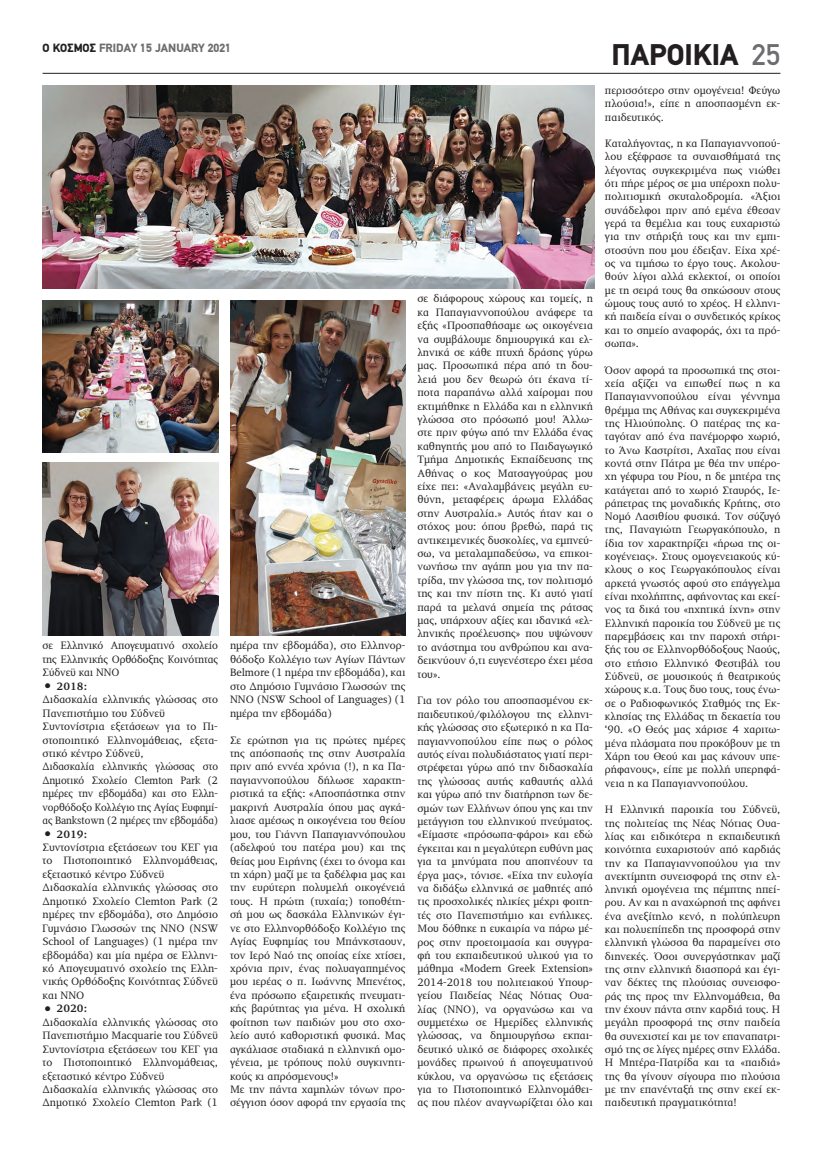
<style>
.page{position:relative;width:823px;height:1149px;background:#fff}
.page>*{position:absolute;margin:0;border:0;box-sizing:border-box;transform-origin:0 0}
.t1{font:900 30px "PF Din Text";color:#231f20}
.t2{font:900 12px "PF Din Text";color:#6c6d70}
.t3{font:11px/13.4px "PF Diplomat";color:#231f20;text-align:justify}
.s1{color:#231f20}
.s2{font-weight:700;font-size:17px}
.s3{font-weight:700}
.s4{font-weight:500;color:#6c6d70}
</style>
<div class="page">
<hr style="left:43px;top:73px;width:737px;height:1px;background:#231f20">
<img style="left:43px;top:86px;width:550px;height:202px">
<img style="left:43px;top:462px;width:175px;height:173px">
<img style="left:43px;top:300px;width:175px;height:152px">
<img style="left:230px;top:300px;width:175px;height:335px">
<p class="t2" style="left:43px;top:40px;width:190px"><span class="s1">Ο ΚΟΣΜΟΣ</span> FRIDAY 15 JANUARY 2021</p>
<p class="t3" style="left:43px;top:639px;width:177px">σε Ελληνικό Απογευματινό σχολείο της Ελληνικής Ορθόδοξης Κοινότητας Σύδνεϋ και ΝΝΟ</p>
<p class="t3" style="left:43px;top:679px;width:177px;text-align:left"><span class="s2">•</span> <span class="s3">2018:<br></span>Διδασκαλία ελληνικής γλώσσας στο<br>Πανεπιστήμιο του Σύδνεϋ<br>Συντονίστρια εξετάσεων για το Πι&shy;στοποιητικό Ελληνομάθειας, εξετα&shy;στικό κέντρο Σύδνεϋ,<br>Διδασκαλία ελληνικής γλώσσας στο<br>Δημοτικό Σχολείο Clemton Park (2 ημέρες την εβδομάδα) και στο Ελλη&shy;νορθόδοξο Κολλέγιο της Αγίας Ευφημί&shy;ας Bankstown (2 ημέρες την εβδομάδα)</p>
<p class="t3" style="left:43px;top:827px;width:177px;text-align:left"><span class="s2">•</span> <span class="s3">2019:<br></span>Συντονίστρια εξετάσεων του ΚΕΓ για το Πιστοποιητικό Ελληνομάθειας, εξεταστικό κέντρο Σύδνεϋ<br>Διδασκαλία ελληνικής γλώσσας στο<br>Δημοτικό Σχολείο Clemton Park (2 ημέρες την εβδομάδα), στο Δημόσιο<br>Γυμνάσιο Γλωσσών της ΝΝΟ (NSW<br>School of Languages) (1 ημέρα την εβδομάδα) και μία ημέρα σε Ελληνι&shy;κό Απογευματινό σχολείο της Ελλη&shy;νικής Ορθόδοξης Κοινότητας Σύδνεϋ και ΝΝΟ</p>
<p class="t3" style="left:43px;top:1001px;width:177px;text-align:left"><span class="s2">•</span> <span class="s3">2020:<br></span>Διδασκαλία ελληνικής γλώσσας στο<br>Πανεπιστήμιο Macquarie του Σύδνεϋ<br>Συντονίστρια εξετάσεων του ΚΕΓ για το Πιστοποιητικό Ελληνομάθειας, εξεταστικό κέντρο Σύδνεϋ<br>Διδασκαλία ελληνικής γλώσσας στο<br>Δημοτικό Σχολείο Clemton Park (1</p>
<p class="t3" style="left:230px;top:639px;width:177px">ημέρα την εβδομάδα), στο Ελληνορ&shy;θόδοξο Κολλέγιο των Αγίων Πάντων Belmore (1 ημέρα την εβδομάδα), και στο Δημόσιο Γυμνάσιο Γλωσσών της ΝΝΟ (NSW School of Languages) (1 ημέρα την εβδομάδα)</p>
<p class="t3" style="left:230px;top:733px;width:177px;text-align:left">Σε ερώτηση για τις πρώτες ημέρες της απόσπασής της στην Αυστραλία πριν από εννέα χρόνια (!), η κα Πα&shy;παγιαννοπούλου δήλωσε χαρακτη&shy;ριστικά τα εξής: «Αποσπάστηκα στην μακρινή Αυστραλία όπου μας αγκά&shy;λιασε αμέσως η οικογένεια του θείου μου, του Γιάννη Παπαγιαννόπουλου (αδελφού του πατέρα μου) και της θείας μου Ειρήνης (έχει το όνομα και τη χάρη) μαζί με τα ξαδέλφια μας και την ευρύτερη πολυμελή οικογένειά τους. Η πρώτη (τυχαία;) τοποθέτη&shy;σή μου ως δασκάλα Ελληνικών έγι&shy;νε στο Ελληνορθόδοξο Κολλέγιο της Αγίας Ευφημίας του Μπάνκσταουν, τον Ιερό Ναό της οποίας είχε χτίσει, χρόνια πριν, ένας πολυαγαπημένος μου ιερέας ο π. Ιωάννης Μπενέτος, ένα πρόσωπο εξαιρετικής πνευματι&shy;κής βαρύτητας για μένα. Η σχολική φοίτηση των παιδιών μου στο σχο&shy;λείο αυτό καθοριστική φυσικά. Μας αγκάλιασε σταδιακά η ελληνική ομο&shy;γένεια, με τρόπους πολύ συγκινητι&shy;κούς κι απρόσμενους!»<br>Με την πάντα χαμηλών τόνων προ&shy;σέγγιση όσον αφορά την εργασία της</p>
<p class="t3" style="left:417px;top:292px;width:177px">σε διάφορους χώρους και τομείς, η κα Παπαγιαννοπούλου ανάφερε τα εξής «Προσπαθήσαμε ως οικογένεια να συμβάλουμε δημιουργικά και ελ&shy;ληνικά σε κάθε πτυχή δράσης γύρω μας. Προσωπικά πέρα από τη δου&shy;λειά μου δεν θεωρώ ότι έκανα τί&shy;ποτα παραπάνω αλλά χαίρομαι που εκτιμήθηκε η Ελλάδα και η ελληνική γλώσσα στο πρόσωπό μου! Άλλω&shy;στε πριν φύγω από την Ελλάδα ένας καθηγητής μου από το Παιδαγωγικό Τμήμα Δημοτικής Εκπαίδευσης της Αθήνας ο κος Ματσαγγούρας μου είχε πει: «Αναλαμβάνεις μεγάλη ευ&shy;θύνη, μεταφέρεις άρωμα Ελλάδας στην Αυστραλία.» Αυτός ήταν και ο στόχος μου: όπου βρεθώ, παρά τις αντικειμενικές δυσκολίες, να εμπνεύ&shy;σω, να μεταλαμπαδεύσω, να επικοι&shy;νωνήσω την αγάπη μου για την πα&shy;τρίδα, την γλώσσα της, τον πολιτισμό της και την πίστη της. Κι αυτό γιατί παρά τα μελανά σημεία της ράτσας μας, υπάρχουν αξίες και ιδανικά «ελ&shy;ληνικής προέλευσης» που υψώνουν το ανάστημα του ανθρώπου και ανα&shy;δεικνύουν ό,τι ευγενέστερο έχει μέσα του».</p>
<p class="t3" style="left:417px;top:694px;width:177px">Για τον ρόλο του αποσπασμένου εκ&shy;παιδευτικού/φιλόλογου της ελληνι&shy;κής γλώσσας στο εξωτερικό η κα Πα&shy;παγιαννοπούλου είπε πως ο ρόλος αυτός είναι πολυδιάστατος γιατί περι&shy;στρέφεται γύρω από την διδασκαλία της γλώσσας αυτής καθαυτής αλλά και γύρω από την διατήρηση των δε&shy;σμών των Ελλήνων όπου γης και την μετάγγιση του ελληνικού πνεύματος. «Είμαστε «πρόσωπα-φάροι» και εδώ έγκειται και η μεγαλύτερη ευθύνη μας για τα μηνύματα που αποπνέουν τα έργα μας», τόνισε. «Είχα την ευλογία να διδάξω ελληνικά σε μαθητές από τις προσχολικές ηλικίες μέχρι φοιτη&shy;τές στο Πανεπιστήμιο και ενήλικες.<br>Μου δόθηκε η ευκαιρία να πάρω μέ&shy;ρος στην προετοιμασία και συγγρα&shy;φή του εκπαιδευτικού υλικού για το μάθημα «Modern Greek Extension» 2014-2018 του πολιτειακού Υπουρ&shy;γείου Παιδείας Νέας Νότιας Ουα&shy;λίας (ΝΝΟ), να οργανώσω και να συμμετέχω σε Ημερίδες ελληνικής γλώσσας, να δημιουργήσω εκπαι&shy;δευτικό υλικό σε διάφορες σχολικές μονάδες πρωινού ή απογευματινού κύκλου, να οργανώσω τις εξετάσεις για το Πιστοποιητικό Ελληνομάθει&shy;ας που πλέον αναγνωρίζεται όλο και</p>
<h1 class="t1" style="left:611px;top:37px;width:170px">ΠΑΡΟΙΚΙΑ <span class="s4">25</span></h1>
<p class="t3" style="left:604px;top:84px;width:177px">περισσότερο στην ομογένεια! Φεύγω πλούσια!», είπε η αποσπασμένη εκ&shy;παιδευτικός.</p>
<p class="t3" style="left:604px;top:137px;width:177px">Καταλήγοντας, η κα Παπαγιαννοπού&shy;λου εξέφρασε τα συναισθήματά της λέγοντας συγκεκριμένα πως νιώθει ότι πήρε μέρος σε μια υπέροχη πολυ&shy;πολιτισμική σκυταλοδρομία. «Άξιοι συνάδελφοι πριν από εμένα έθεσαν γερά τα θεμέλια και τους ευχαριστώ για την στήριξή τους και την εμπι&shy;στοσύνη που μου έδειξαν. Είχα χρέ&shy;ος να τιμήσω το έργο τους. Ακολου&shy;θούν λίγοι αλλά εκλεκτοί, οι οποίοι με τη σειρά τους θα σηκώσουν στους ώμους τους αυτό το χρέος. Η ελληνι&shy;κή παιδεία είναι ο συνδετικός κρίκος και το σημείο αναφοράς, όχι τα πρό&shy;σωπα».</p>
<p class="t3" style="left:604px;top:363px;width:177px">Όσον αφορά τα προσωπικά της στοι&shy;χεία αξίζει να ειπωθεί πως η κα Παπαγιαννοπούλου είναι γέννημα θρέμμα της Αθήνας και συγκεκριμένα της Ηλιούπολης. Ο πατέρας της κα&shy;ταγόταν από ένα πανέμορφο χωριό, το Άνω Καστρίτσι, Αχαΐας που είναι κοντά στην Πάτρα με θέα την υπέρο&shy;χη γέφυρα του Ρίου, η δε μητέρα της κατάγεται από το χωριό Σταυρός, Ιε&shy;ράπετρας της μοναδικής Κρήτης, στο Νομό Λασιθίου φυσικά. Τον σύζυγό της, Παναγιώτη Γεωργακόπουλο, η ίδια τον χαρακτηρίζει «ήρωα της οι&shy;κογένειας». Στους ομογενειακούς κύ&shy;κλους ο κος Γεωργακόπουλος είναι αρκετά γνωστός αφού στο επάγγελμα είναι ηχολήπτης, αφήνοντας και εκεί&shy;νος τα δικά του «ηχητικά ίχνη» στην Ελληνική παροικία του Σύδνεϋ με τις παρεμβάσεις και την παροχή στήρι&shy;ξής του σε Ελληνορθόδοξους Ναούς, στο ετήσιο Ελληνικό Φεστιβάλ του Σύδνεϋ, σε μουσικούς ή θεατρικούς χώρους κ.α. Τους δυο τους, τους ένω&shy;σε ο Ραδιοφωνικός Σταθμός της Εκ&shy;κλησίας της Ελλάδας τη δεκαετία του ‘90. «Ο Θεός μας χάρισε 4 χαριτω&shy;μένα πλάσματα που προκόβουν με τη Χάρη του Θεού και μας κάνουν υπε&shy;ρήφανους», είπε με πολλή υπερηφά&shy;νεια η κα Παπαγιαννοπούλου.</p>
<p class="t3" style="left:604px;top:803px;width:177px">Η Ελληνική παροικία του Σύδνεϋ, της πολιτείας της Νέας Νότιας Ουα&shy;λίας και ειδικότερα η εκπαιδευτική κοινότητα ευχαριστούν από καρδιάς την κα Παπαγιαννοπούλου για την ανεκτίμητη συνεισφορά της στην ελ&shy;ληνική ομογένεια της πέμπτης ηπεί&shy;ρου. Αν και η αναχώρησή της αφήνει ένα ανεξίτηλο κενό, η πολύπλευρη και πολυεπίπεδη της προσφορά στην ελληνική γλώσσα θα παραμείνει στο διηνεκές. Όσοι συνεργάστηκαν μαζί της στην ελληνική διασπορά και έγι&shy;ναν δέκτες της πλούσιας συνεισφο&shy;ράς της προς την Ελληνομάθεια, θα την έχουν πάντα στην καρδιά τους. Η μεγάλη προσφορά της στην παιδεία θα συνεχιστεί και με τον επαναπατρι&shy;σμό της σε λίγες ημέρες στην Ελλάδα.<br>Η Μητέρα-Πατρίδα και τα «παιδιά» της θα γίνουν σίγουρα πιο πλούσια με την επανένταξή της στην εκεί εκ&shy;παιδευτική πραγματικότητα!</p>
</div>
